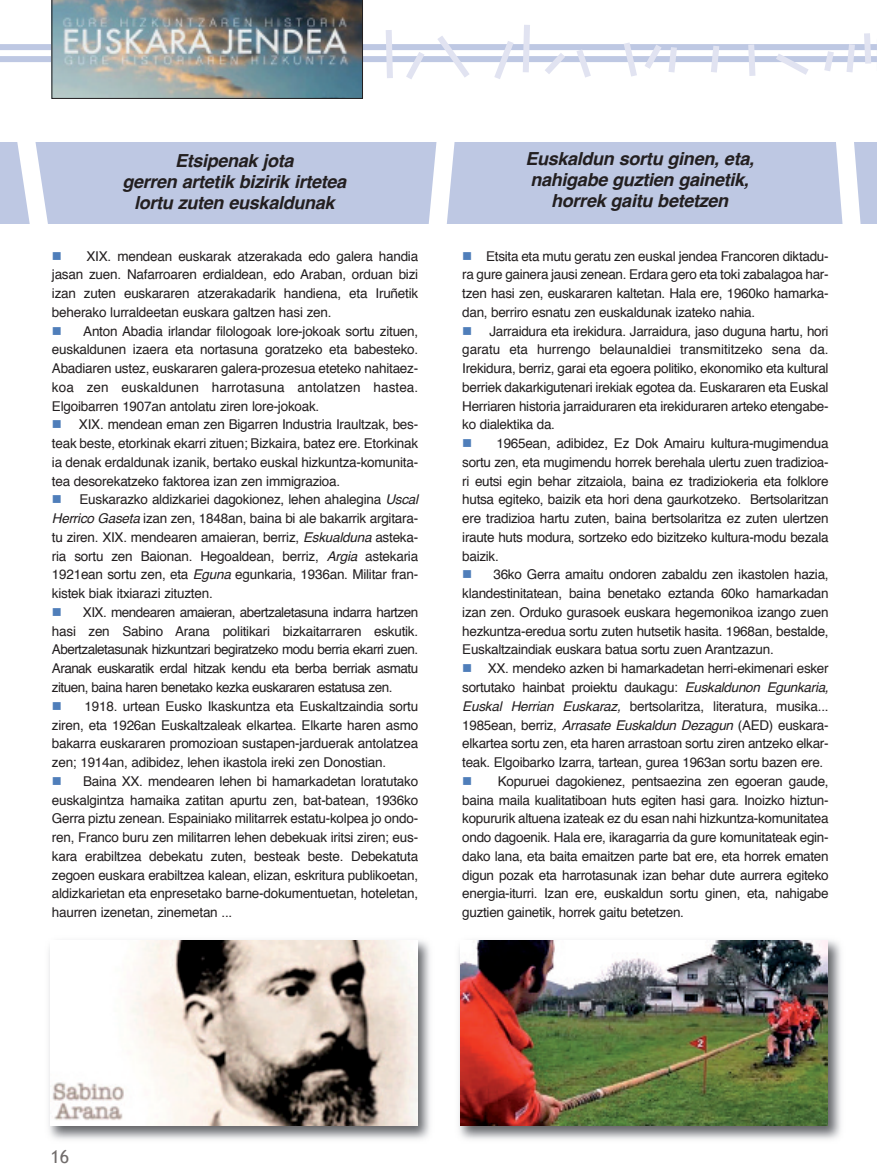
<style>
.page{position:relative;width:877px;height:1175px;background:#fff}
.page>*{position:absolute;margin:0;border:0;box-sizing:border-box;transform-origin:0 0}
.t1{font:italic 700 18px/21px "Helvetica";letter-spacing:-.015em;color:#231f20;text-align:center}
.t2{font:18px "Trebuchet MS";color:#716c6b}
.t3{font:13.5px/18.8px "Helvetica";letter-spacing:-.02em;color:#231f20;text-align:justify}
.s1{color:#4f7eba}
.s2{font-style:italic}
</style>
<div class="page">
<div style="left:0;top:142px;width:877px;height:82px;background:#bec8e3"></div>
<div style="left:0;top:44px;width:877px;height:6px;background:#bec8e3"></div>
<div style="left:0;top:56px;width:877px;height:6px;background:#bec8e3"></div>
<img style="left:52px;top:0;width:311px;height:99px">
<svg style="left:428px;top:142px;width:27px;height:82px"></svg>
<svg style="left:17px;top:142px;width:31px;height:82px"></svg>
<svg style="left:386px;top:30px;width:83px;height:49px"></svg>
<svg style="left:494px;top:25px;width:97px;height:54px"></svg>
<svg style="left:624px;top:43px;width:53px;height:34px"></svg>
<svg style="left:711px;top:46px;width:8px;height:27px"></svg>
<svg style="left:748px;top:44px;width:8px;height:32px"></svg>
<svg style="left:776px;top:33px;width:96px;height:191px"></svg>
<hr style="left:876px;top:39px;width:1px;height:32px;background:#e1e3f1">
<img style="left:49px;top:940px;width:381px;height:200px">
<img style="left:50px;top:940px;width:367px;height:185px">
<img style="left:459px;top:940px;width:382px;height:200px">
<img style="left:461px;top:940px;width:366px;height:185px">
<h1 class="t1" style="left:122px;top:151px;width:225px">Etsipenak jota<br>gerren artetik bizirik irtetea lortu zuten euskaldunak</h1>
<h1 class="t1" style="left:525px;top:150px;width:230px">Euskaldun sortu ginen, eta, nahigabe guztien gainetik, horrek gaitu betetzen</h1>
<p class="t3" style="left:462px;top:247px;width:368px"><span class="s1">■</span> Etsita eta mutu geratu zen euskal jendea Francoren diktadu&shy;ra gure gainera jausi zenean. Erdara gero eta toki zabalagoa har&shy;tzen hasi zen, euskararen kaltetan. Hala ere, 1960ko hamarka&shy;dan, berriro esnatu zen euskaldunak izateko nahia.</p>
<p class="t3" style="left:462px;top:322px;width:368px"><span class="s1">■</span> Jarraidura eta irekidura. Jarraidura, jaso duguna hartu, hori garatu eta hurrengo belaunaldiei transmititzeko sena da.<br>Irekidura, berriz, garai eta egoera politiko, ekonomiko eta kultural berriek dakarkigutenari irekiak egotea da. Euskararen eta Euskal Herriaren historia jarraiduraren eta irekiduraren arteko etengabe&shy;ko dialektika da.</p>
<p class="t3" style="left:462px;top:435px;width:368px"><span class="s1">■</span> 1965ean, adibidez, Ez Dok Amairu kultura-mugimendua sortu zen, eta mugimendu horrek berehala ulertu zuen tradizioa&shy;ri eutsi egin behar zitzaiola, baina ez tradiziokeria eta folklore hutsa egiteko, baizik eta hori dena gaurkotzeko. Bertsolaritzan ere tradizioa hartu zuten, baina bertsolaritza ez zuten ulertzen iraute huts modura, sortzeko edo bizitzeko kultura-modu bezala baizik.</p>
<p class="t3" style="left:462px;top:566px;width:368px"><span class="s1">■</span> 36ko Gerra amaitu ondoren zabaldu zen ikastolen hazia, klandestinitatean, baina benetako eztanda 60ko hamarkadan izan zen. Orduko gurasoek euskara hegemonikoa izango zuen hezkuntza-eredua sortu zuten hutsetik hasita. 1968an, bestalde, Euskaltzaindiak euskara batua sortu zuen Arantzazun.</p>
<p class="t3" style="left:462px;top:660px;width:368px"><span class="s1">■</span> XX. mendeko azken bi hamarkadetan herri-ekimenari esker sortutako hainbat proiektu daukagu: <span class="s2">Euskaldunon Egunkaria, Euskal Herrian Euskaraz,</span> bertsolaritza, literatura, musika...<br>1985ean, berriz, <span class="s2">Arrasate Euskaldun Dezagun</span> (AED) euskara&shy;elkartea sortu zen, eta haren arrastoan sortu ziren antzeko elkar&shy;teak. Elgoibarko Izarra, tartean, gurea 1963an sortu bazen ere.</p>
<p class="t3" style="left:462px;top:772px;width:368px"><span class="s1">■</span> Kopuruei dagokienez, pentsaezina zen egoeran gaude, baina maila kualitatiboan huts egiten hasi gara. Inoizko hiztun&shy;kopururik altuena izateak ez du esan nahi hizkuntza-komunitatea ondo dagoenik. Hala ere, ikaragarria da gure komunitateak egin&shy;dako lana, eta baita emaitzen parte bat ere, eta horrek ematen digun pozak eta harrotasunak izan behar dute aurrera egiteko energia-iturri. Izan ere, euskaldun sortu ginen, eta, nahigabe guztien gainetik, horrek gaitu betetzen.</p>
<p class="t3" style="left:52px;top:247px;width:368px"><span class="s1">■</span> XIX. mendean euskarak atzerakada edo galera handia jasan zuen. Nafarroaren erdialdean, edo Araban, orduan bizi izan zuten euskararen atzerakadarik handiena, eta Iruñetik beherako lurraldeetan euskara galtzen hasi zen.</p>
<p class="t3" style="left:52px;top:322px;width:368px"><span class="s1">■</span> Anton Abadia irlandar filologoak lore-jokoak sortu zituen, euskaldunen izaera eta nortasuna goratzeko eta babesteko.<br>Abadiaren ustez, euskararen galera-prozesua eteteko nahitaez&shy;koa zen euskaldunen harrotasuna antolatzen hastea.<br>Elgoibarren 1907an antolatu ziren lore-jokoak.</p>
<p class="t3" style="left:52px;top:416px;width:368px"><span class="s1">■</span> XIX. mendean eman zen Bigarren Industria Iraultzak, bes&shy;teak beste, etorkinak ekarri zituen; Bizkaira, batez ere. Etorkinak ia denak erdaldunak izanik, bertako euskal hizkuntza-komunita&shy;tea desorekatzeko faktorea izan zen immigrazioa.</p>
<p class="t3" style="left:52px;top:491px;width:368px"><span class="s1">■</span> Euskarazko aldizkariei dagokionez, lehen ahalegina <span class="s2">Uscal Herrico Gaseta</span> izan zen, 1848an, baina bi ale bakarrik argitara&shy;tu ziren. XIX. mendearen amaieran, berriz, <span class="s2">Eskualduna</span> asteka&shy;ria sortu zen Baionan. Hegoaldean, berriz, <span class="s2">Argia</span> astekaria 1921ean sortu zen, eta <span class="s2">Eguna</span> egunkaria, 1936an. Militar fran&shy;kistek biak itxiarazi zituzten.</p>
<p class="t3" style="left:52px;top:604px;width:368px"><span class="s1">■</span> XIX. mendearen amaieran, abertzaletasuna indarra hartzen hasi zen Sabino Arana politikari bizkaitarraren eskutik.<br>Abertzaletasunak hizkuntzari begiratzeko modu berria ekarri zuen.<br>Aranak euskaratik erdal hitzak kendu eta berba berriak asmatu zituen, baina haren benetako kezka euskararen estatusa zen.</p>
<p class="t3" style="left:52px;top:697px;width:368px"><span class="s1">■</span> 1918. urtean Eusko Ikaskuntza eta Euskaltzaindia sortu ziren, eta 1926an Euskaltzaleak elkartea. Elkarte haren asmo bakarra euskararen promozioan sustapen-jarduerak antolatzea zen; 1914an, adibidez, lehen ikastola ireki zen Donostian.</p>
<p class="t3" style="left:52px;top:772px;width:368px"><span class="s1">■</span> Baina XX. mendearen lehen bi hamarkadetan loratutako euskalgintza hamaika zatitan apurtu zen, bat-batean, 1936ko Gerra piztu zenean. Espainiako militarrek estatu-kolpea jo ondo&shy;ren, Franco buru zen militarren lehen debekuak iritsi ziren; eus&shy;kara erabiltzea debekatu zuten, besteak beste. Debekatuta zegoen euskara erabiltzea kalean, elizan, eskritura publikoetan, aldizkarietan eta enpresetako barne-dokumentuetan, hoteletan, haurren izenetan, zinemetan ...</p>
<h1 class="t2" style="left:50px;top:1146px;width:20px">16</h1>
</div>
